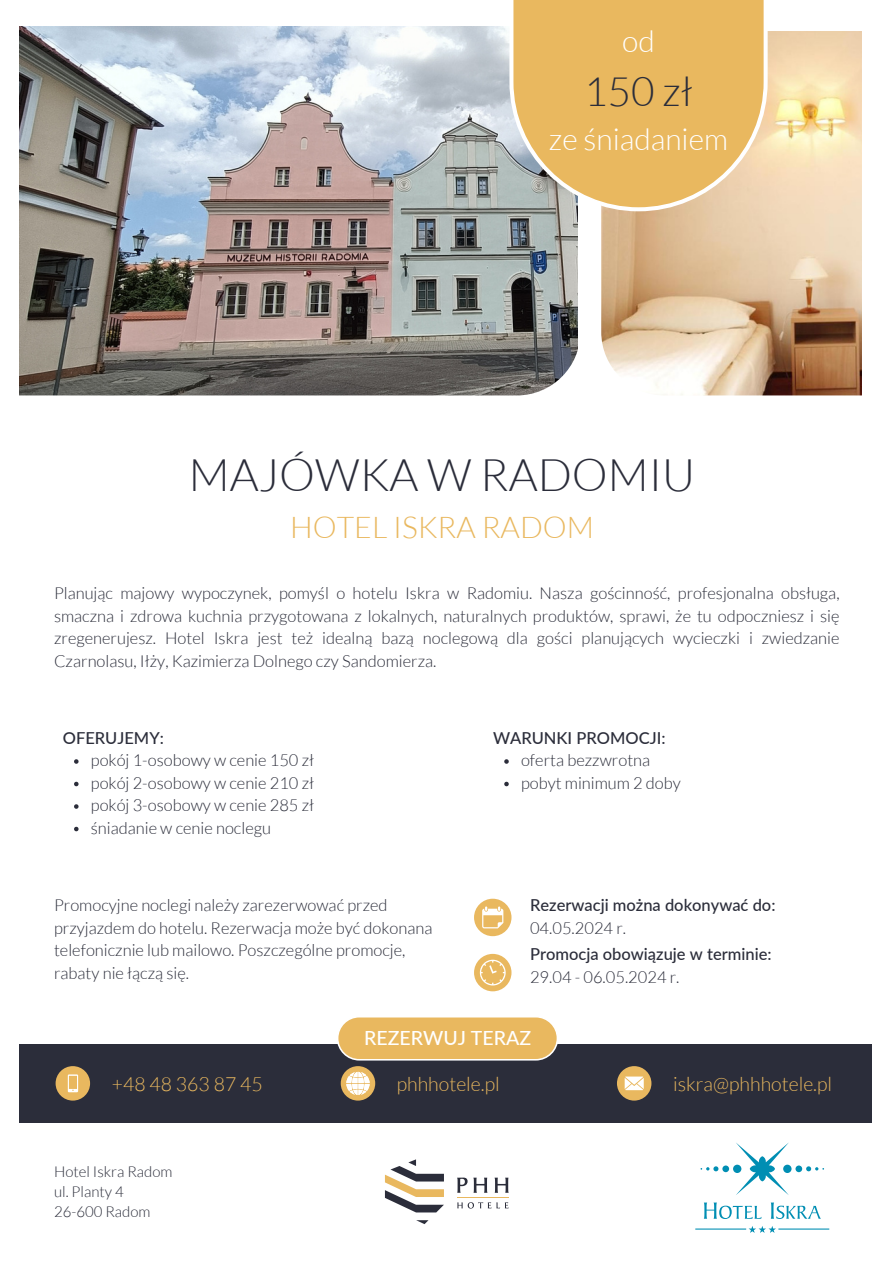
<style>
.page{position:relative;width:894px;height:1264px;background:#fff}
.page>*{position:absolute;margin:0;border:0;box-sizing:border-box;transform-origin:0 0}
.t1{font:300 45px "Lato";color:#2b2d3a}
.t2{font:300 40.5px "Lato";color:#2b2d3a}
.t3{font:300 30px "Lato";color:#e9b85f}
.t4{font:300 30px "Lato";color:#fff}
.t5{font:300 19.5px "Lato";color:#e9b85f}
.t6{font:500 19.5px "Lato";color:#fff}
.t7{font:300 16.5px/22.5px "Lato";color:#2b2d3a;text-align:justify}
.t8{font:500 16.5px "Lato";color:#2b2d3a}
.t9{font:300 15px "Lato";color:#2b2d3a}
</style>
<div class="page">
<div style="left:19px;top:1044px;width:852px;height:78px;background:#2b2d3a"></div>
<svg style="left:416px;top:1220px;width:12px;height:4px"></svg>
<svg style="left:385px;top:1159px;width:59px;height:53px"></svg>
<svg style="left:457px;top:1177px;width:10px;height:15px"></svg>
<svg style="left:473px;top:1177px;width:14px;height:15px"></svg>
<svg style="left:494px;top:1177px;width:14px;height:15px"></svg>
<svg style="left:457px;top:1202px;width:51px;height:6px"></svg>
<hr style="left:457px;top:1197px;width:51px;height:1px;background:#e9b85f">
<div style="left:474px;top:898px;width:37px;height:38px;background:#e9b85f;border-radius:50%"></div>
<svg style="left:482px;top:906px;width:21px;height:22px"></svg>
<div style="left:474px;top:953px;width:37px;height:38px;background:#e9b85f;border-radius:50%"></div>
<svg style="left:479px;top:959px;width:26px;height:26px"></svg>
<img style="left:19px;top:26px;width:843px;height:370px">
<svg style="left:506px;top:26px;width:264px;height:188px;background:#dacebd"></svg>
<svg style="left:511px;top:0;width:254px;height:210px;background:#e6bb6e"></svg>
<div style="left:340px;top:1066px;width:35px;height:34px;background:#e9b85f;border-radius:50%"></div>
<svg style="left:346px;top:1071px;width:23px;height:23px"></svg>
<div style="left:616px;top:1066px;width:35px;height:34px;background:#e9b85f;border-radius:50%"></div>
<svg style="left:624px;top:1076px;width:19px;height:14px"></svg>
<div style="left:337px;top:1016px;width:220px;height:43px;background:#e9b85f;border-radius:22px"></div>
<div style="left:337px;top:1015px;width:221px;height:45px;border:2px solid #fff;border-radius:22px"></div>
<svg style="left:695px;top:1142px;width:134px;height:90px"></svg>
<div style="left:56px;top:1066px;width:34px;height:34px;background:#e9b85f;border-radius:50%"></div>
<svg style="left:68px;top:1074px;width:10px;height:18px"></svg>
<svg style="left:74px;top:759px;width:4px;height:4px"></svg>
<svg style="left:74px;top:781px;width:4px;height:5px"></svg>
<svg style="left:74px;top:804px;width:4px;height:4px"></svg>
<svg style="left:74px;top:826px;width:4px;height:5px"></svg>
<svg style="left:504px;top:759px;width:4px;height:4px"></svg>
<svg style="left:504px;top:781px;width:4px;height:5px"></svg>
<p class="t4" style="left:622px;top:23px;width:34px">od</p>
<p class="t2" style="left:584px;top:66px;width:110px">150 zł</p>
<p class="t4" style="left:548px;top:120px;width:180px">ze śniadaniem</p>
<h1 class="t1" style="left:189px;top:447px;width:507px">MAJÓWKA W RADOMIU</h1>
<h1 class="t3" style="left:290px;top:508px;width:305px">HOTEL ISKRA RADOM</h1>
<p class="t7" style="left:54px;top:581px;width:786px">Planując majowy wypoczynek, pomyśl o hotelu Iskra w Radomiu. Nasza gościnność, profesjonalna obsługa, smaczna i zdrowa kuchnia przygotowana z lokalnych, naturalnych produktów, sprawi, że tu odpoczniesz i się zregenerujesz. Hotel Iskra jest też idealną bazą noclegową dla gości planujących wycieczki i zwiedzanie Czarnolasu, Iłży, Kazimierza Dolnego czy Sandomierza.</p>
<p class="t8" style="left:63px;top:727px;width:103px">OFERUJEMY:</p>
<p class="t7" style="left:91px;top:748px;width:225px">pokój 1-osobowy w cenie 150 zł</p>
<p class="t7" style="left:91px;top:770px;width:225px">pokój 2-osobowy w cenie 210 zł</p>
<p class="t7" style="left:91px;top:793px;width:225px">pokój 3-osobowy w cenie 285 zł</p>
<p class="t7" style="left:91px;top:815px;width:182px">śniadanie w cenie noclegu</p>
<h5 class="t7" style="left:54px;top:893px;width:335px">Promocyjne noclegi należy zarezerwować przed</h5>
<p class="t7" style="left:54px;top:916px;width:380px">przyjazdem do hotelu. Rezerwacja może być dokonana</p>
<p class="t7" style="left:54px;top:938px;width:353px">telefonicznie lub mailowo. Poszczególne promocje,</p>
<p class="t7" style="left:54px;top:961px;width:136px">rabaty nie łączą się.</p>
<p class="t8" style="left:493px;top:727px;width:174px">WARUNKI PROMOCJI:</p>
<p class="t7" style="left:521px;top:748px;width:131px">oferta bezzwrotna</p>
<h3 class="t7" style="left:521px;top:770px;width:161px">pobyt minimum 2 doby</h3>
<p class="t8" style="left:530px;top:895px;width:247px">Rezerwacji można dokonywać do:</p>
<h5 class="t7" style="left:530px;top:916px;width:97px">04.05.2024 r.</h5>
<p class="t8" style="left:530px;top:943px;width:243px">Promocja obowiązuje w terminie:</p>
<p class="t7" style="left:530px;top:964px;width:151px">29.04 - 06.05.2024 r.</p>
<h2 class="t6" style="left:364px;top:1025px;width:168px">REZERWUJ TERAZ</h2>
<p class="t5" style="left:112px;top:1071px;width:152px">+48 48 363 87 45</p>
<p class="t5" style="left:396px;top:1071px;width:105px">phhhotele.pl</p>
<p class="t9" style="left:54px;top:1161px;width:120px">Hotel Iskra Radom</p>
<p class="t9" style="left:54px;top:1181px;width:71px">ul. Planty 4</p>
<p class="t9" style="left:54px;top:1202px;width:98px">26-600 Radom</p>
<p class="t5" style="left:673px;top:1071px;width:160px">iskra@phhhotele.pl</p>
</div>
